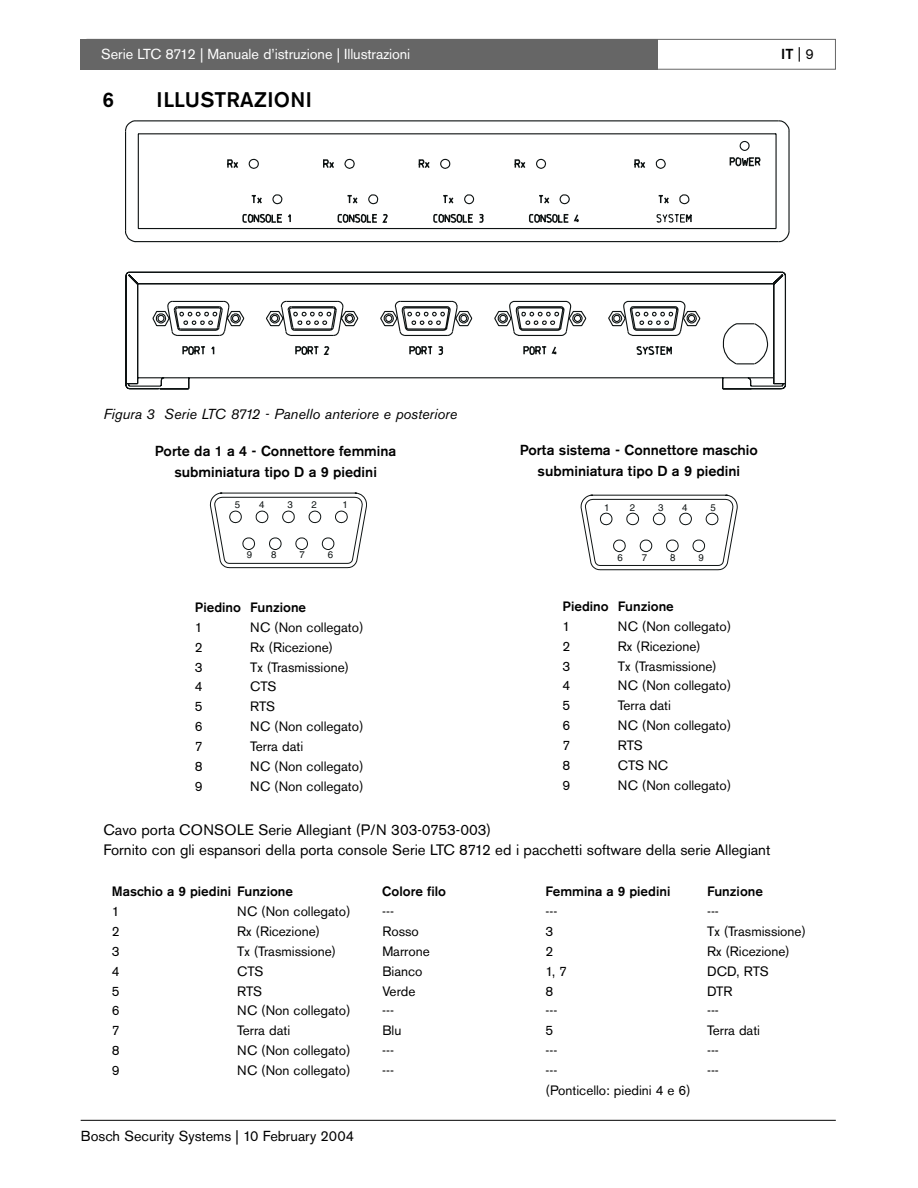
<style>
.page{position:relative;width:918px;height:1188px;background:#fff}
.page>*{position:absolute;margin:0;border:0;box-sizing:border-box;transform-origin:0 0}
.t1{font:500 21px "Akzidenz Grotesk BQ";letter-spacing:.015em;color:#000}
.t2{font:15px/20.4px "Akzidenz Grotesk BQ";color:#000}
.t3{font:500 14.4px/21.1px "Akzidenz Grotesk BQ";color:#000;text-align:center}
.t4{font:italic 14.4px "Akzidenz Grotesk BQ";color:#000}
.t5{font:14.4px "Akzidenz Grotesk BQ";color:#fff}
.t6{font:14.4px "Akzidenz Grotesk BQ";color:#000}
.t7{font:13.5px "Akzidenz Grotesk BQ";color:#000}
.t8{font:500 13.5px "Akzidenz Grotesk BQ";color:#000}
.t9{font:9.75px "Helvetica";color:#0e1313}
.s1{font-weight:400}
</style>
<div class="page">
<div style="left:87px;top:39px;width:749px;height:31px;border:1px solid #666"></div>
<div style="left:81px;top:39px;width:577px;height:31px;background:#666"></div>
<hr style="left:81px;top:1120px;width:755px;height:1px;background:#000">
<svg style="left:125px;top:120px;width:665px;height:270px"></svg>
<svg style="left:182px;top:155px;width:580px;height:201px"></svg>
<svg style="left:210px;top:493px;width:157px;height:75px"></svg>
<svg style="left:581px;top:495px;width:157px;height:75px"></svg>
<p class="t5" style="left:101px;top:49px;width:311px">Serie LTC 8712 | Manuale d’istruzione | Illustrazioni</p>
<h1 class="t1" style="left:103px;top:92px;width:13px">6</h1>
<h1 class="t1" style="left:157px;top:92px;width:157px">ILLUSTRAZIONI</h1>
<p class="t3" style="left:781px;top:45px;width:34px">IT<span class="s1">|9</span></p>
<p class="t4" style="left:103px;top:409px;width:355px">Figura 3 Serie LTC 8712 - Panello anteriore e posteriore</p>
<p class="t3" style="left:155px;top:442px;width:243px">Porte da 1 a 4 - Connettore femmina subminiatura tipo D a 9 piedini</p>
<p class="t3" style="left:520px;top:441px;width:240px">Porta sistema - Connettore maschio subminiatura tipo D a 9 piedini</p>
<p class="t9" style="left:235px;top:501px;width:7px">5</p>
<p class="t9" style="left:259px;top:501px;width:7px">4</p>
<p class="t9" style="left:287px;top:501px;width:7px">3</p>
<p class="t9" style="left:312px;top:501px;width:7px">2</p>
<p class="t9" style="left:342px;top:501px;width:7px">1</p>
<p class="t9" style="left:604px;top:504px;width:7px">1</p>
<p class="t9" style="left:630px;top:504px;width:7px">2</p>
<p class="t9" style="left:658px;top:504px;width:7px">3</p>
<p class="t9" style="left:682px;top:504px;width:7px">4</p>
<p class="t9" style="left:710px;top:504px;width:7px">5</p>
<p class="t9" style="left:247px;top:551px;width:7px">9</p>
<p class="t9" style="left:271px;top:551px;width:7px">8</p>
<p class="t9" style="left:299px;top:551px;width:7px">7</p>
<p class="t9" style="left:328px;top:551px;width:7px">6</p>
<p class="t9" style="left:618px;top:554px;width:7px">6</p>
<p class="t9" style="left:642px;top:554px;width:7px">7</p>
<p class="t9" style="left:670px;top:554px;width:7px">8</p>
<p class="t9" style="left:698px;top:554px;width:7px">9</p>
<p class="t8" style="left:195px;top:602px;width:113px">Piedino Funzione</p>
<p class="t7" style="left:195px;top:622px;width:9px">1</p>
<p class="t7" style="left:250px;top:622px;width:115px">NC (Non collegato)</p>
<p class="t7" style="left:195px;top:642px;width:9px">2</p>
<p class="t7" style="left:250px;top:642px;width:84px">Rx (Ricezione)</p>
<p class="t7" style="left:195px;top:661px;width:9px">3</p>
<p class="t7" style="left:250px;top:661px;width:100px">Tx (Trasmissione)</p>
<p class="t7" style="left:195px;top:681px;width:9px">4</p>
<p class="t7" style="left:250px;top:681px;width:28px">CTS</p>
<p class="t7" style="left:195px;top:701px;width:9px">5</p>
<p class="t7" style="left:250px;top:701px;width:27px">RTS</p>
<p class="t7" style="left:195px;top:721px;width:9px">6</p>
<p class="t7" style="left:250px;top:721px;width:115px">NC (Non collegato)</p>
<p class="t7" style="left:195px;top:741px;width:9px">7</p>
<p class="t7" style="left:250px;top:741px;width:54px">Terra dati</p>
<p class="t7" style="left:195px;top:761px;width:9px">8</p>
<p class="t7" style="left:250px;top:761px;width:115px">NC (Non collegato)</p>
<p class="t7" style="left:195px;top:780px;width:9px">9</p>
<p class="t7" style="left:250px;top:780px;width:115px">NC (Non collegato)</p>
<p class="t8" style="left:563px;top:601px;width:113px">Piedino Funzione</p>
<p class="t7" style="left:563px;top:621px;width:9px">1</p>
<p class="t7" style="left:618px;top:621px;width:115px">NC (Non collegato)</p>
<p class="t7" style="left:563px;top:641px;width:9px">2</p>
<p class="t7" style="left:618px;top:641px;width:84px">Rx (Ricezione)</p>
<p class="t7" style="left:563px;top:660px;width:9px">3</p>
<p class="t7" style="left:618px;top:660px;width:100px">Tx (Trasmissione)</p>
<p class="t7" style="left:563px;top:680px;width:9px">4</p>
<p class="t7" style="left:618px;top:680px;width:115px">NC (Non collegato)</p>
<p class="t7" style="left:563px;top:700px;width:9px">5</p>
<p class="t7" style="left:618px;top:700px;width:54px">Terra dati</p>
<p class="t7" style="left:563px;top:720px;width:9px">6</p>
<p class="t7" style="left:618px;top:720px;width:115px">NC (Non collegato)</p>
<p class="t7" style="left:563px;top:740px;width:9px">7</p>
<p class="t7" style="left:618px;top:740px;width:27px">RTS</p>
<p class="t7" style="left:563px;top:760px;width:9px">8</p>
<p class="t7" style="left:618px;top:760px;width:52px">CTS NC</p>
<p class="t7" style="left:563px;top:779px;width:9px">9</p>
<p class="t7" style="left:618px;top:779px;width:115px">NC (Non collegato)</p>
<p class="t2" style="left:103px;top:821px;width:669px">Cavo porta CONSOLE Serie Allegiant (P/N 303-0753-003)<br>Fornito con gli espansori della porta console Serie LTC 8712 ed i pacchetti software della serie Allegiant</p>
<p class="t8" style="left:112px;top:886px;width:183px">Maschio a 9 piedini Funzione</p>
<p class="t8" style="left:382px;top:886px;width:65px">Colore filo</p>
<p class="t8" style="left:546px;top:886px;width:126px">Femmina a 9 piedini</p>
<p class="t8" style="left:707px;top:886px;width:57px">Funzione</p>
<p class="t7" style="left:112px;top:906px;width:9px">1</p>
<p class="t7" style="left:237px;top:906px;width:115px">NC (Non collegato)</p>
<p class="t7" style="left:382px;top:906px;width:13px">---</p>
<p class="t7" style="left:546px;top:906px;width:13px">---</p>
<p class="t7" style="left:707px;top:906px;width:13px">---</p>
<p class="t7" style="left:112px;top:926px;width:9px">2</p>
<p class="t7" style="left:237px;top:926px;width:84px">Rx (Ricezione)</p>
<p class="t7" style="left:382px;top:926px;width:38px">Rosso</p>
<p class="t7" style="left:546px;top:926px;width:9px">3</p>
<p class="t7" style="left:707px;top:926px;width:100px">Tx (Trasmissione)</p>
<p class="t7" style="left:112px;top:946px;width:9px">3</p>
<p class="t7" style="left:237px;top:946px;width:100px">Tx (Trasmissione)</p>
<p class="t7" style="left:382px;top:946px;width:49px">Marrone</p>
<p class="t7" style="left:546px;top:946px;width:9px">2</p>
<p class="t7" style="left:707px;top:946px;width:84px">Rx (Ricezione)</p>
<p class="t7" style="left:112px;top:966px;width:9px">4</p>
<p class="t7" style="left:237px;top:966px;width:28px">CTS</p>
<p class="t7" style="left:382px;top:966px;width:42px">Bianco</p>
<p class="t7" style="left:546px;top:966px;width:23px">1, 7</p>
<p class="t7" style="left:707px;top:966px;width:63px">DCD, RTS</p>
<p class="t7" style="left:112px;top:985px;width:9px">5</p>
<p class="t7" style="left:237px;top:985px;width:27px">RTS</p>
<p class="t7" style="left:382px;top:985px;width:35px">Verde</p>
<p class="t7" style="left:546px;top:985px;width:9px">8</p>
<p class="t7" style="left:707px;top:985px;width:27px">DTR</p>
<p class="t7" style="left:112px;top:1005px;width:9px">6</p>
<p class="t7" style="left:237px;top:1005px;width:115px">NC (Non collegato)</p>
<p class="t7" style="left:382px;top:1005px;width:13px">---</p>
<p class="t7" style="left:546px;top:1005px;width:13px">---</p>
<p class="t7" style="left:707px;top:1005px;width:13px">---</p>
<p class="t7" style="left:112px;top:1025px;width:9px">7</p>
<p class="t7" style="left:237px;top:1025px;width:54px">Terra dati</p>
<p class="t7" style="left:382px;top:1025px;width:21px">Blu</p>
<p class="t7" style="left:546px;top:1025px;width:9px">5</p>
<p class="t7" style="left:707px;top:1025px;width:54px">Terra dati</p>
<p class="t7" style="left:112px;top:1045px;width:9px">8</p>
<p class="t7" style="left:237px;top:1045px;width:115px">NC (Non collegato)</p>
<p class="t7" style="left:382px;top:1045px;width:13px">---</p>
<p class="t7" style="left:546px;top:1045px;width:13px">---</p>
<p class="t7" style="left:707px;top:1045px;width:13px">---</p>
<p class="t7" style="left:112px;top:1065px;width:9px">9</p>
<p class="t7" style="left:237px;top:1065px;width:115px">NC (Non collegato)</p>
<p class="t7" style="left:382px;top:1065px;width:13px">---</p>
<p class="t7" style="left:546px;top:1065px;width:13px">---</p>
<p class="t7" style="left:707px;top:1065px;width:13px">---</p>
<p class="t7" style="left:546px;top:1085px;width:147px">(Ponticello: piedini 4 e 6)</p>
<p class="t6" style="left:81px;top:1130px;width:275px">Bosch Security Systems | 10 February 2004</p>
</div>
